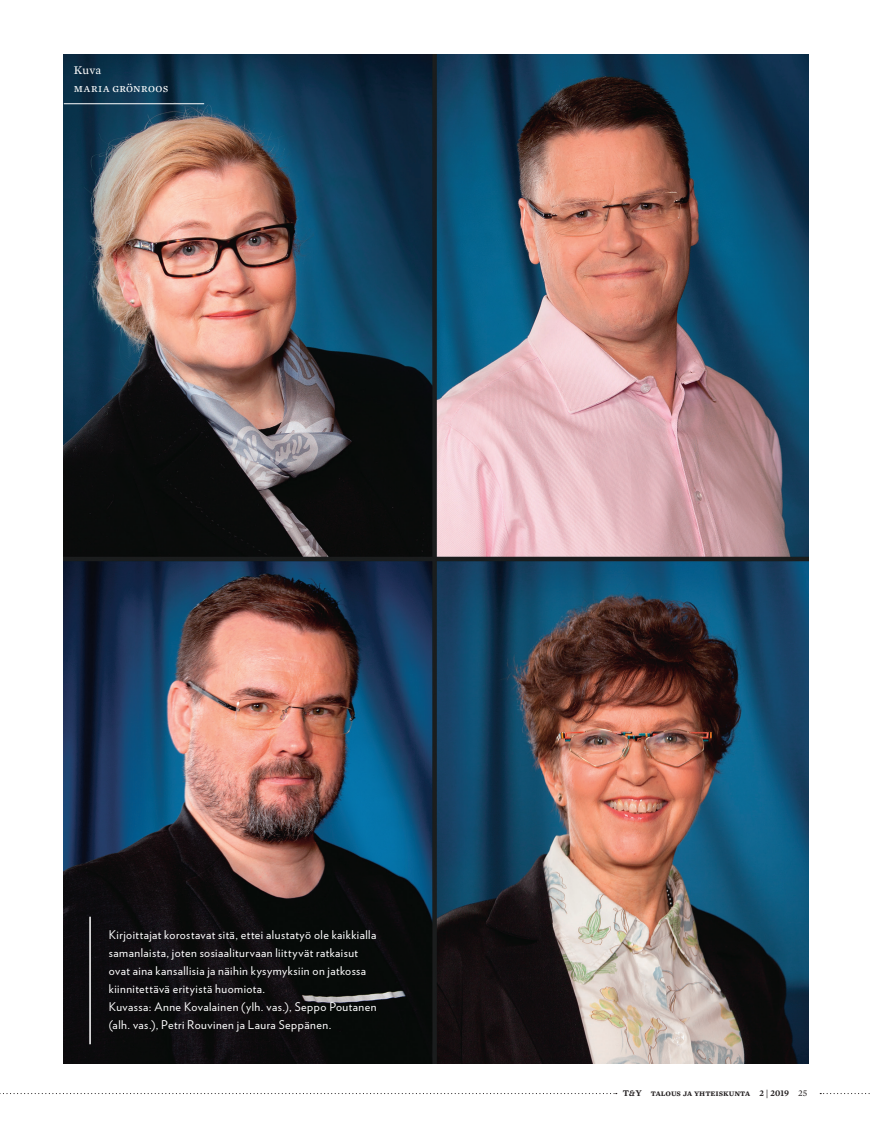
<style>
.page{position:relative;width:872px;height:1127px;background:#fff}
.page>*{position:absolute;margin:0;border:0;box-sizing:border-box;transform-origin:0 0}
.Kuvateksti{font:12px/18px "Verlag";letter-spacing:.035em;color:#fff}
.Kirjoittaja{font:12px "Mercury Text G2";letter-spacing:.045em;color:#fff}
.t1{font:600 9px "Mercury Text G2";color:#231f20}
.s1{font-style:italic}
.s2{font-family:"Mercury Text G1";font-weight:400}
</style>
<div class="page">
<svg style="left:0;top:1093px;width:617px;height:1px"></svg>
<svg style="left:820px;top:1093px;width:50px;height:1px"></svg>
<img style="left:64px;top:54px;width:744px;height:1009px">
<hr style="left:64px;top:103px;width:140px;height:1px;background:#fff">
<hr style="left:89px;top:917px;width:2px;height:127px;background:#fff">
<p class="Kirjoittaja" style="left:74px;top:62px;width:29px">Kuva</p>
<p class="Kirjoittaja" style="left:74px;top:80px;width:96px">Maria Grönroos</p>
<p class="Kuvateksti" style="left:109px;top:925px;width:269px">Kirjoittajat korostavat sitä, ettei alustatyö ole kaikkialla samanlaista, joten sosiaaliturvaan liittyvät ratkaisut ovat aina kansallisia ja näihin kysymyksiin on jatkossa kiinnitettävä erityistä huomiota.</p>
<p class="Kuvateksti" style="left:109px;top:997px;width:269px">Kuvassa: Anne Kovalainen (ylh. vas.), Seppo Poutanen (alh. vas.), Petri Rouvinen ja Laura Seppänen.</p>
<p class="t1" style="left:623px;top:1086px;width:186px">T<span class="s1">&amp;</span>Y talous ja yhteiskunta 2 | 2019 <span class="s2">25</span></p>
</div>
